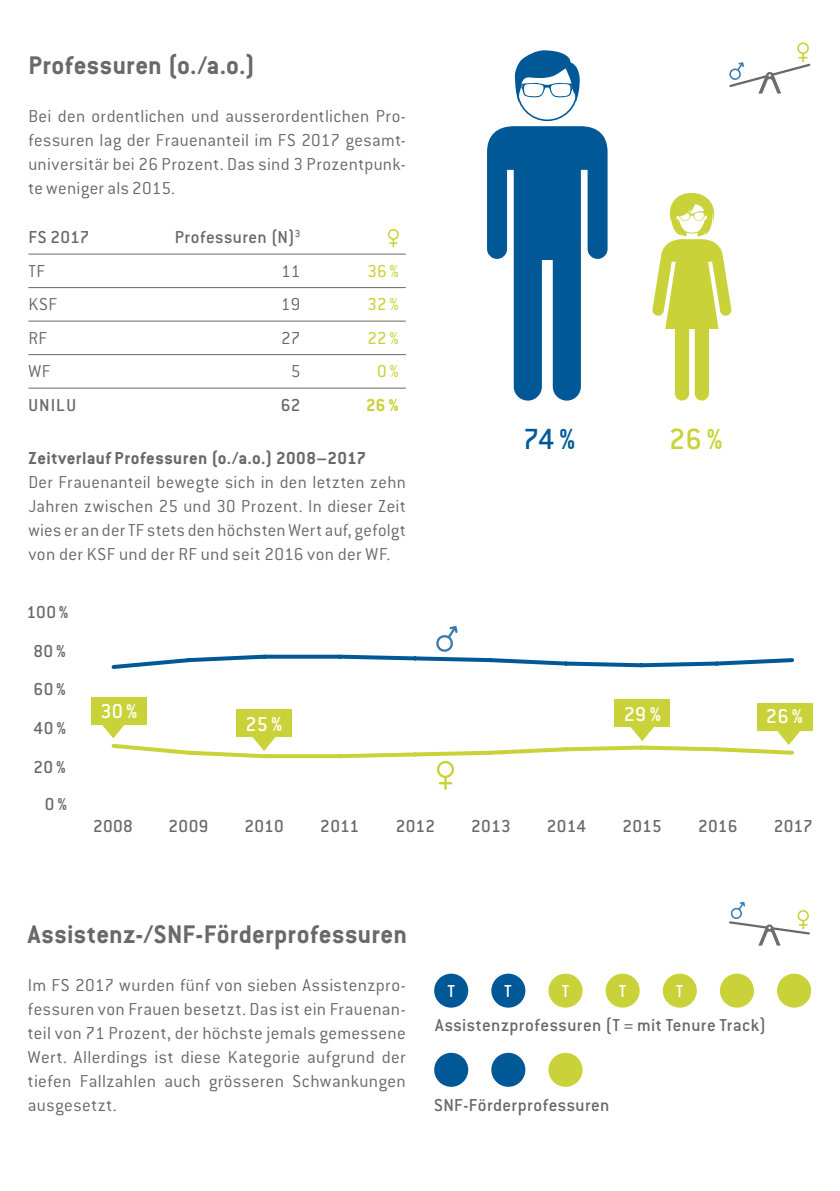
<style>
.page{position:relative;width:840px;height:1191px;background:#fff}
.page>*{position:absolute;margin:0;border:0;box-sizing:border-box;transform-origin:0 0}
.t1{font:500 32px "Conduit ITC Std";color:#005996}
.t2{font:500 32px "Conduit ITC Std";color:#c9d238}
.t3{font:700 28px "Conduit ITC Std";letter-spacing:.01em;color:#69696c}
.t4{font:500 22px "Conduit ITC Std";letter-spacing:.005em;color:#fff}
.t5{font:300 19px/24px "Conduit ITC Std";letter-spacing:.015em;color:#69696c;text-align:justify}
.t6{font:500 19px/38.2px "Conduit ITC Std";letter-spacing:.02em;color:#69696c;text-align:center}
.t7{font:700 19px "Conduit ITC Std";letter-spacing:.02em;color:#69696c}
.t8{font:19px "Conduit ITC Std";color:#c9d238}
.t9{font:500 19px "Conduit ITC Std";color:#fff}
.t10{font:700 19px "Conduit ITC Std";color:#c9d238}
</style>
<div class="page">
<hr style="left:28px;top:253px;width:377px;height:1px;background:#69696c">
<hr style="left:28px;top:287px;width:377px;height:1px;background:#69696c">
<hr style="left:28px;top:320px;width:377px;height:1px;background:#69696c">
<hr style="left:28px;top:354px;width:377px;height:1px;background:#69696c">
<hr style="left:28px;top:387px;width:377px;height:1px;background:#69696c">
<svg style="left:388px;top:229px;width:10px;height:18px"></svg>
<svg style="left:729px;top:901px;width:80px;height:44px"></svg>
<svg style="left:729px;top:42px;width:81px;height:52px"></svg>
<div style="left:516px;top:60px;width:61px;height:61px;background:#fff;border:2px solid #005996;border-radius:50%"></div>
<svg style="left:487px;top:126px;width:120px;height:274px"></svg>
<svg style="left:514px;top:50px;width:66px;height:52px"></svg>
<svg style="left:652px;top:193px;width:79px;height:207px"></svg>
<svg style="left:111px;top:626px;width:683px;height:43px"></svg>
<svg style="left:97px;top:718px;width:703px;height:72px"></svg>
<div style="left:756px;top:704px;width:55px;height:27px;background:#c9d238"></div>
<div style="left:614px;top:700px;width:55px;height:27px;background:#c9d238"></div>
<div style="left:236px;top:710px;width:56px;height:27px;background:#c9d238"></div>
<div style="left:91px;top:697px;width:56px;height:27px;background:#c9d238"></div>
<div style="left:434px;top:973px;width:34px;height:34px;background:#005996;border-radius:50%"></div>
<div style="left:434px;top:1052px;width:34px;height:34px;background:#005996;border-radius:50%"></div>
<div style="left:491px;top:973px;width:34px;height:34px;background:#005996;border-radius:50%"></div>
<div style="left:491px;top:1052px;width:34px;height:34px;background:#005996;border-radius:50%"></div>
<div style="left:548px;top:973px;width:34px;height:34px;background:#c9d238;border-radius:50%"></div>
<div style="left:548px;top:1052px;width:34px;height:34px;background:#c9d238;border-radius:50%"></div>
<div style="left:605px;top:973px;width:34px;height:34px;background:#c9d238;border-radius:50%"></div>
<div style="left:662px;top:973px;width:34px;height:34px;background:#c9d238;border-radius:50%"></div>
<div style="left:719px;top:973px;width:34px;height:34px;background:#c9d238;border-radius:50%"></div>
<div style="left:776px;top:973px;width:34px;height:34px;background:#c9d238;border-radius:50%"></div>
<h2 class="t3" style="left:28px;top:49px;width:228px">Professuren (o./a.o.)</h2>
<p class="t5" style="left:28px;top:104px;width:379px">Bei den ordentlichen und ausserordentlichen Pro&shy;fessuren lag der Frauenanteil im FS 2017 gesamt&shy;universitär bei 26 Prozent. Das sind 3 Prozentpunk&shy;te weniger als 2015.</p>
<p class="t6" style="left:28px;top:218px;width:63px">FS 2017</p>
<p class="t6" style="left:174px;top:218px;width:127px">Professuren (N)<sup>3</sup></p>
<p class="t5" style="left:28px;top:258px;width:18px">TF</p>
<p class="t5" style="left:281px;top:258px;width:21px">11</p>
<p class="t8" style="left:367px;top:259px;width:33px">36%</p>
<p class="t5" style="left:28px;top:292px;width:30px">KSF</p>
<p class="t5" style="left:281px;top:292px;width:21px">19</p>
<p class="t8" style="left:367px;top:293px;width:33px">32%</p>
<p class="t5" style="left:28px;top:325px;width:20px">RF</p>
<p class="t5" style="left:281px;top:325px;width:21px">27</p>
<p class="t8" style="left:367px;top:326px;width:33px">22%</p>
<p class="t5" style="left:28px;top:359px;width:24px">WF</p>
<p class="t5" style="left:290px;top:359px;width:11px">5</p>
<p class="t8" style="left:377px;top:360px;width:23px">0%</p>
<p class="t6" style="left:28px;top:385px;width:49px">UNILU</p>
<p class="t6" style="left:280px;top:385px;width:21px">62</p>
<p class="t10" style="left:366px;top:393px;width:34px">26%</p>
<p class="t7" style="left:28px;top:446px;width:339px">Zeitverlauf Professuren (o./a.o.) 2008–2017</p>
<p class="t5" style="left:28px;top:469px;width:379px">Der Frauenanteil bewegte sich in den letzten zehn Jahren zwischen 25 und 30 Prozent. In dieser Zeit wies er an der TF stets den höchsten Wert auf, gefolgt von der KSF und der RF und seit 2016 von der WF.</p>
<p class="t6" style="left:26px;top:592px;width:44px">100 %</p>
<p class="t6" style="left:33px;top:631px;width:34px">80%</p>
<p class="t6" style="left:33px;top:669px;width:35px">60%<br>40%<br>20%<br>0%</p>
<p class="t4" style="left:100px;top:698px;width:39px">30%</p>
<p class="t4" style="left:245px;top:710px;width:38px">25%</p>
<h1 class="t1" style="left:523px;top:420px;width:53px">74%</h1>
<h1 class="t2" style="left:668px;top:420px;width:55px">26%</h1>
<p class="t4" style="left:623px;top:700px;width:39px">29%</p>
<p class="t4" style="left:765px;top:703px;width:39px">26%</p>
<p class="t6" style="left:93px;top:807px;width:41px">2008</p>
<p class="t6" style="left:168px;top:807px;width:41px">2009</p>
<p class="t6" style="left:244px;top:807px;width:41px">2010</p>
<p class="t6" style="left:320px;top:807px;width:40px">2011</p>
<p class="t6" style="left:395px;top:807px;width:41px">2012</p>
<p class="t6" style="left:471px;top:807px;width:41px">2013</p>
<p class="t6" style="left:546px;top:807px;width:41px">2014</p>
<p class="t6" style="left:622px;top:807px;width:41px">2015</p>
<p class="t6" style="left:697px;top:807px;width:41px">2016</p>
<p class="t6" style="left:773px;top:807px;width:41px">2017</p>
<h2 class="t3" style="left:28px;top:917px;width:380px">Assistenz-/SNF-Förderprofessuren</h2>
<p class="t5" style="left:28px;top:972px;width:379px">Im FS 2017 wurden fünf von sieben Assistenzpro&shy;fessuren von Frauen besetzt. Das ist ein Frauenan&shy;teil von 71 Prozent, der höchste jemals gemessene Wert. Allerdings ist diese Kategorie aufgrund der tiefen Fallzahlen auch grösseren Schwankungen ausgesetzt.</p>
<p class="t9" style="left:447px;top:979px;width:9px">T</p>
<p class="t9" style="left:504px;top:979px;width:9px">T</p>
<p class="t9" style="left:561px;top:979px;width:9px">T</p>
<p class="t9" style="left:618px;top:979px;width:9px">T</p>
<p class="t9" style="left:675px;top:979px;width:9px">T</p>
<p class="t6" style="left:435px;top:1005px;width:332px">Assistenzprofessuren (T = mit Tenure Track)</p>
<p class="t6" style="left:434px;top:1085px;width:177px">SNF-Förderprofessuren</p>
</div>
